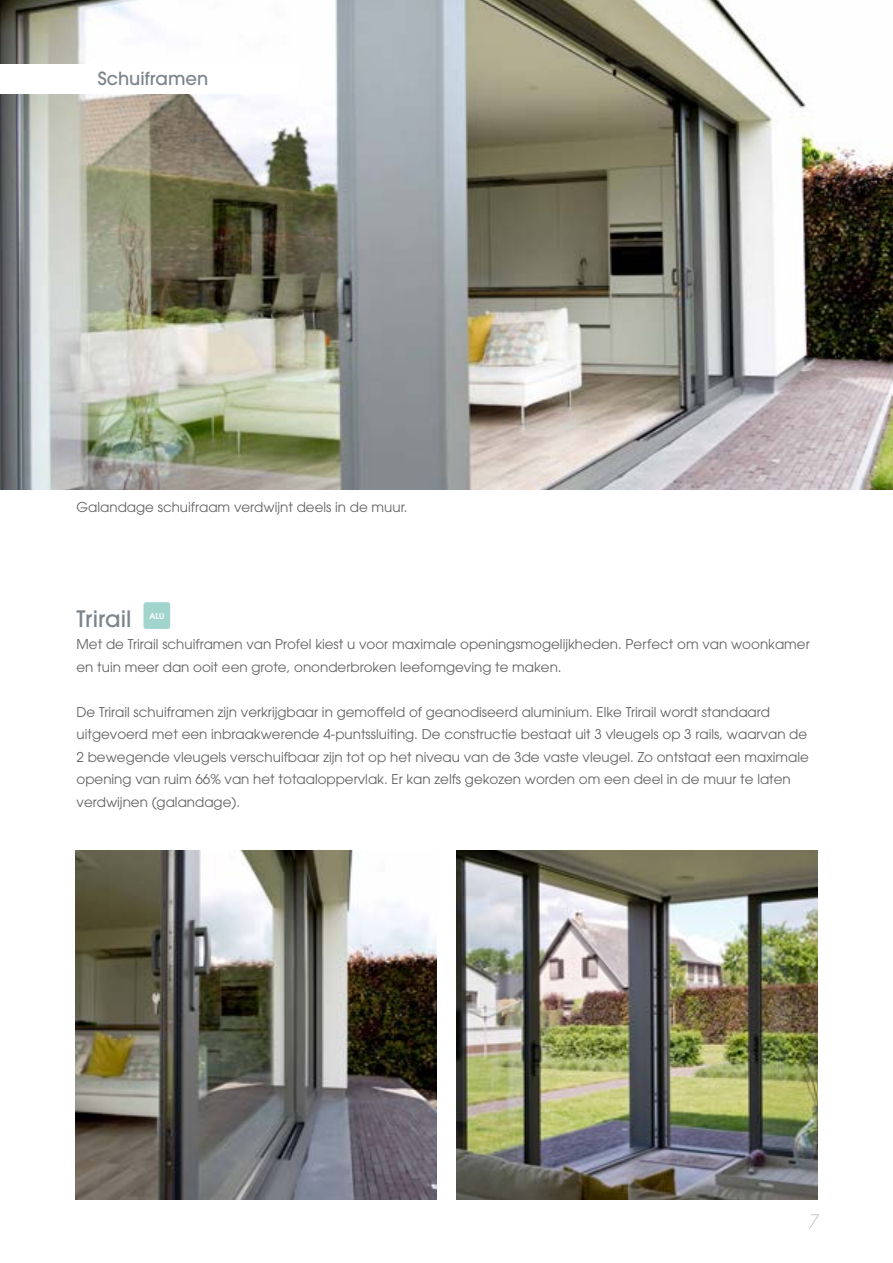
<style>
.page{position:relative;width:893px;height:1263px;background:#fff}
.page>*{position:absolute;margin:0;border:0;box-sizing:border-box;transform-origin:0 0}
.t1{font:500 22.5px "Avant Garde";color:#7c858c}
.t2{font:italic 200 19.5px "Avant Garde";color:#9d9d9c}
.t3{font:500 18px "Avant Garde";color:#7c858c}
.t4{font:13.5px/22.5px "Avant Garde LT";color:#646363}
.t5{font:600 8.1px "Avant Garde LT";color:#fff}
</style>
<div class="page">
<img style="left:0;top:0;width:893px;height:489px">
<div style="left:0;top:64px;width:298px;height:30px;background:#fff"></div>
<img style="left:456px;top:850px;width:362px;height:349px">
<div style="left:144px;top:602px;width:26px;height:27px;background:#a0d4cd;border-radius:2px"></div>
<img style="left:75px;top:850px;width:362px;height:349px">
<h3 class="t3" style="left:98px;top:67px;width:112px">Schuiframen</h3>
<p class="t4" style="left:77px;top:496px;width:332px">Galandage schuifraam verdwijnt deels in de muur.</p>
<h1 class="t1" style="left:77px;top:605px;width:56px">Trirail</h1>
<p class="t4" style="left:77px;top:633px;width:735px">Met de Trirail schuiframen van Profel kiest u voor maximale openingsmogelijkheden. Perfect om van woonkamer en tuin meer dan ooit een grote, ononderbroken leefomgeving te maken.</p>
<p class="t4" style="left:77px;top:701px;width:734px">De Trirail schuiframen zijn verkrijgbaar in gemoffeld of geanodiseerd aluminium. Elke Trirail wordt standaard uitgevoerd met een inbraakwerende 4-puntssluiting. De constructie bestaat uit 3 vleugels op 3 rails, waarvan de 2 bewegende vleugels verschuifbaar zijn tot op het niveau van de 3de vaste vleugel. Zo ontstaat een maximale opening van ruim 66% van het totaaloppervlak. Er kan zelfs gekozen worden om een deel in de muur te laten verdwijnen (galandage).</p>
<p class="t5" style="left:149px;top:610px;width:16px">ALU</p>
<h2 class="t2" style="left:807px;top:1210px;width:12px">7</h2>
</div>
